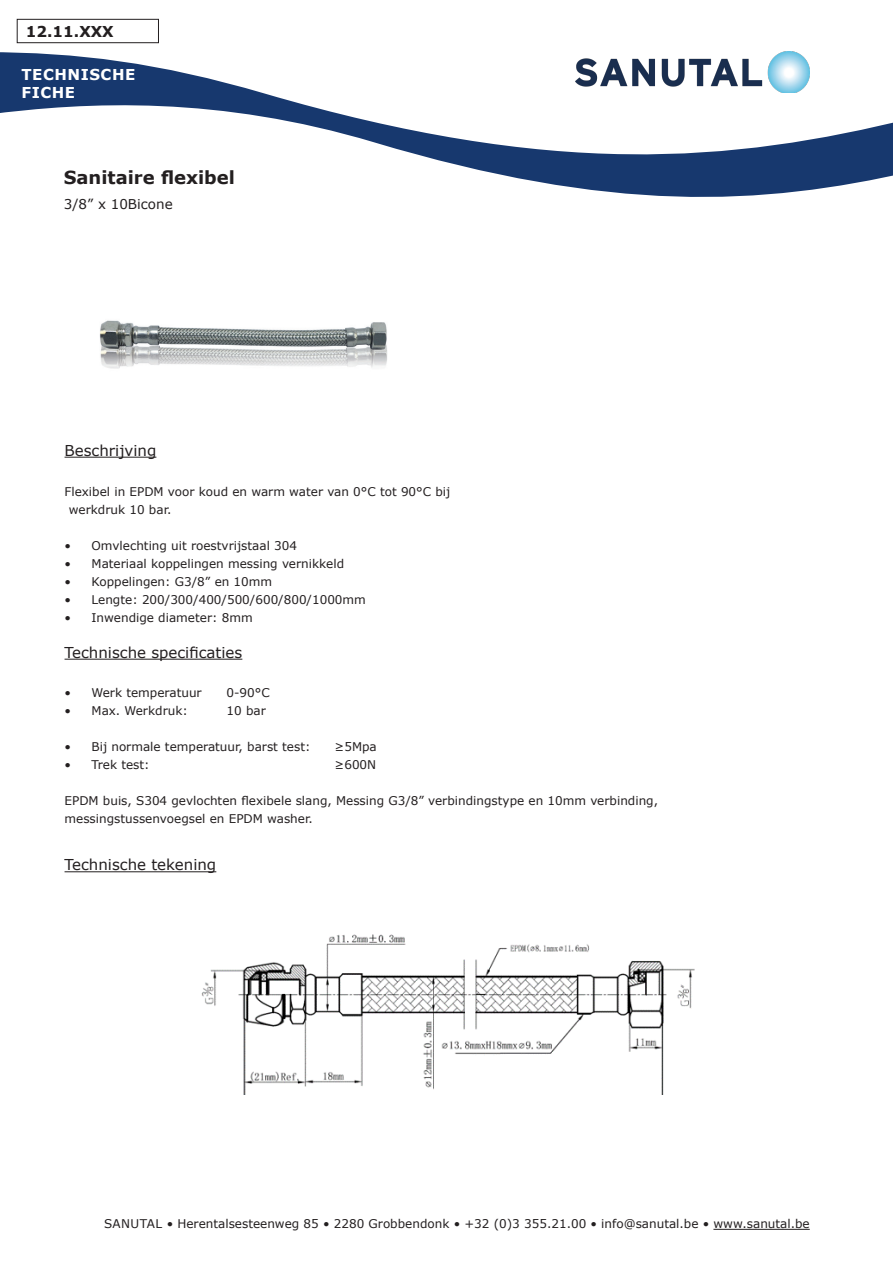
<style>
.page{position:relative;width:893px;height:1263px;background:#fff}
.page>*{position:absolute;margin:0;border:0;box-sizing:border-box;transform-origin:0 0}
.Product_titel{font:700 18px "Verdana";color:#231f20}
.Subtitel{font:15px "Verdana";color:#231f20}
.t1{font:700 15px/18px "Verdana";letter-spacing:.035em;color:#fff}
.t2{font:700 15px "Verdana";color:#231f20}
.Product_titel-2{font:13.5px "Verdana";color:#231f20}
.Kleine_lettertjes{font:12px/18px "Verdana";color:#231f20}
</style>
<div class="page">
<svg style="left:0;top:52px;width:893px;height:145px"></svg>
<img style="left:576px;top:51px;width:233px;height:42px">
<hr style="left:713px;top:1229px;width:97px;height:1px;background:#231f20">
<div style="left:17px;top:19px;width:142px;height:24px;border:1px solid #231f20"></div>
<hr style="left:65px;top:457px;width:91px;height:1px;background:#231f20">
<hr style="left:65px;top:659px;width:177px;height:1px;background:#231f20">
<img style="left:201px;top:934px;width:494px;height:161px">
<hr style="left:65px;top:871px;width:151px;height:1px;background:#231f20">
<img style="left:100px;top:320px;width:288px;height:49px">
<p class="t2" style="left:26px;top:21px;width:89px">12.11.XXX</p>
<p class="t1" style="left:22px;top:65px;width:115px">TECHNISCHE<br>FICHE</p>
<p class="Product_titel" style="left:64px;top:165px;width:173px">Sanitaire flexibel</p>
<p class="Product_titel-2" style="left:64px;top:195px;width:110px">3/8” x 10Bicone</p>
<p class="Subtitel" style="left:65px;top:440px;width:93px">Beschrijving</p>
<p class="Kleine_lettertjes" style="left:69px;top:483px;width:383px;text-indent:-4px">Flexibel in EPDM voor koud en warm water van 0°C tot 90°C bij werkdruk 10 bar.</p>
<p class="Kleine_lettertjes" style="left:65px;top:537px;width:234px">• Omvlechting uit roestvrijstaal 304</p>
<p class="Kleine_lettertjes" style="left:65px;top:555px;width:281px">• Materiaal koppelingen messing vernikkeld</p>
<p class="Kleine_lettertjes" style="left:65px;top:573px;width:209px">• Koppelingen: G3/8” en 10mm</p>
<p class="Kleine_lettertjes" style="left:65px;top:591px;width:303px">• Lengte: 200/300/400/500/600/800/1000mm</p>
<p class="Kleine_lettertjes" style="left:65px;top:609px;width:190px">• Inwendige diameter: 8mm</p>
<p class="Subtitel" style="left:65px;top:642px;width:179px">Technische specificaties</p>
<p class="Kleine_lettertjes" style="left:65px;top:683px;width:139px">• Werk temperatuur</p>
<p class="Kleine_lettertjes" style="left:227px;top:683px;width:45px">0-90°C</p>
<p class="Kleine_lettertjes" style="left:65px;top:701px;width:125px">• Max. Werkdruk:</p>
<p class="Kleine_lettertjes" style="left:227px;top:701px;width:41px">10 bar</p>
<p class="Kleine_lettertjes" style="left:65px;top:737px;width:247px">• Bij normale temperatuur, barst test:</p>
<p class="Kleine_lettertjes" style="left:335px;top:737px;width:44px">≥5Mpa</p>
<p class="Kleine_lettertjes" style="left:65px;top:755px;width:87px">• Trek test:</p>
<p class="Kleine_lettertjes" style="left:335px;top:755px;width:43px">≥600N</p>
<p class="Kleine_lettertjes" style="left:65px;top:791px;width:595px">EPDM buis, S304 gevlochten flexibele slang, Messing G3/8” verbindingstype en 10mm verbinding, messingstussenvoegsel en EPDM washer.</p>
<p class="Subtitel" style="left:65px;top:855px;width:153px">Technische tekening</p>
<p class="Kleine_lettertjes" style="left:104px;top:1215px;width:707px">SANUTAL • Herentalsesteenweg 85 • 2280 Grobbendonk • +32 (0)3 355.21.00 • info@sanutal.be • www.sanutal.be</p>
</div>
